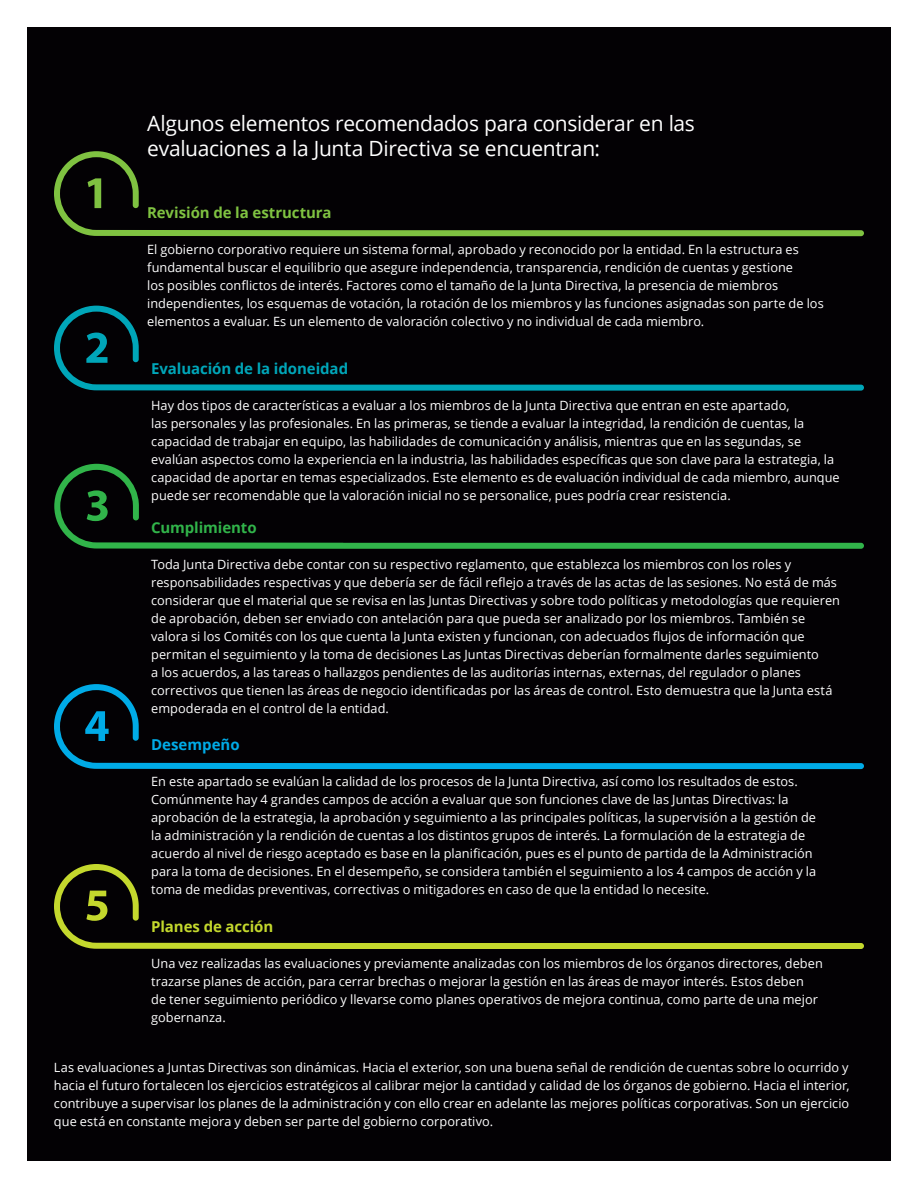
<style>
.page{position:relative;width:918px;height:1188px;background:#fff}
.page>*{position:absolute;margin:0;border:0;box-sizing:border-box;transform-origin:0 0}
.t1{font:21px/25.2px "Open Sans";letter-spacing:-.015em;color:#fff}
.t2{font:700 15px "Open Sans";letter-spacing:-.005em;color:#00a6b9}
.t3{font:700 15px "Open Sans";letter-spacing:-.005em;color:#7fc241}
.t4{font:700 15px "Open Sans";letter-spacing:-.005em;color:#c4d82d}
.t5{font:700 15px "Open Sans";letter-spacing:-.01em;color:#31b44a}
.t6{font:700 15px "Open Sans";color:#00abe7}
.t7{font:12.75px/18px "Open Sans";letter-spacing:.005em;color:#fff}
</style>
<div class="page">
<div style="left:27px;top:27px;width:864px;height:1134px;background:#030104"></div>
<svg style="left:54px;top:151px;width:810px;height:85px;background:#0d1009"></svg>
<svg style="left:88px;top:178px;width:13px;height:30px"></svg>
<svg style="left:54px;top:306px;width:810px;height:85px;background:#020f14"></svg>
<svg style="left:54px;top:464px;width:810px;height:85px;background:#061009"></svg>
<svg style="left:87px;top:490px;width:21px;height:31px"></svg>
<svg style="left:54px;top:684px;width:810px;height:85px;background:#020f17"></svg>
<svg style="left:85px;top:711px;width:24px;height:30px"></svg>
<svg style="left:54px;top:864px;width:810px;height:85px;background:#131307"></svg>
<svg style="left:86px;top:891px;width:21px;height:30px"></svg>
<h1 class="t1" style="left:147px;top:110px;width:549px">Algunos elementos recomendados para considerar en las evaluaciones a la Junta Directiva se encuentran:</h1>
<p class="t3" style="left:147px;top:202px;width:186px">Revisión de la estructura</p>
<p class="t7" style="left:147px;top:240px;width:678px">El gobierno corporativo requiere un sistema formal, aprobado y reconocido por la entidad. En la estructura es fundamental buscar el equilibrio que asegure independencia, transparencia, rendición de cuentas y gestione<br>los posibles conflictos de interés. Factores como el tamaño de la Junta Directiva, la presencia de miembros independientes, los esquemas de votación, la rotación de los miembros y las funciones asignadas son parte de los elementos a evaluar. Es un elemento de valoración colectivo y no individual de cada miembro.</p>
<p class="t2" style="left:151px;top:358px;width:198px">Evaluación de la idoneidad</p>
<p class="t7" style="left:151px;top:397px;width:690px">Hay dos tipos de características a evaluar a los miembros de la Junta Directiva que entran en este apartado,<br>las personales y las profesionales. En las primeras, se tiende a evaluar la integridad, la rendición de cuentas, la capacidad de trabajar en equipo, las habilidades de comunicación y análisis, mientras que en las segundas, se evalúan aspectos como la experiencia en la industria, las habilidades específicas que son clave para la estrategia, la capacidad de aportar en temas especializados. Este elemento es de evaluación individual de cada miembro, aunque puede ser recomendable que la valoración inicial no se personalice, pues podría crear resistencia.</p>
<p class="t5" style="left:151px;top:517px;width:107px">Cumplimiento</p>
<p class="t7" style="left:151px;top:555px;width:690px">Toda Junta Directiva debe contar con su respectivo reglamento, que establezca los miembros con los roles y responsabilidades respectivas y que debería ser de fácil reflejo a través de las actas de las sesiones. No está de más considerar que el material que se revisa en las Juntas Directivas y sobre todo políticas y metodologías que requieren de aprobación, deben ser enviado con antelación para que pueda ser analizado por los miembros. También se valora si los Comités con los que cuenta la Junta existen y funcionan, con adecuados flujos de información que permitan el seguimiento y la toma de decisiones Las Juntas Directivas deberían formalmente darles seguimiento<br>a los acuerdos, a las tareas o hallazgos pendientes de las auditorías internas, externas, del regulador o planes correctivos que tienen las áreas de negocio identificadas por las áreas de control. Esto demuestra que la Junta está empoderada en el control de la entidad.</p>
<p class="t6" style="left:151px;top:734px;width:90px">Desempeño</p>
<p class="t7" style="left:151px;top:772px;width:666px">En este apartado se evalúan la calidad de los procesos de la Junta Directiva, así como los resultados de estos.<br>Comúnmente hay 4 grandes campos de acción a evaluar que son funciones clave de las Juntas Directivas: la aprobación de la estrategia, la aprobación y seguimiento a las principales políticas, la supervisión a la gestión de la administración y la rendición de cuentas a los distintos grupos de interés. La formulación de la estrategia de acuerdo al nivel de riesgo aceptado es base en la planificación, pues es el punto de partida de la Administración para la toma de decisiones. En el desempeño, se considera también el seguimiento a los 4 campos de acción y la toma de medidas preventivas, correctivas o mitigadores en caso de que la entidad lo necesite.</p>
<p class="t4" style="left:151px;top:916px;width:124px">Planes de acción</p>
<p class="t7" style="left:151px;top:954px;width:673px">Una vez realizadas las evaluaciones y previamente analizadas con los miembros de los órganos directores, deben trazarse planes de acción, para cerrar brechas o mejorar la gestión en las áreas de mayor interés. Estos deben<br>de tener seguimiento periódico y llevarse como planes operativos de mejora continua, como parte de una mejor gobernanza.</p>
<p class="t7" style="left:54px;top:1058px;width:797px;text-align:justify">Las evaluaciones a Juntas Directivas son dinámicas. Hacia el exterior, son una buena señal de rendición de cuentas sobre lo ocurrido y hacia el futuro fortalecen los ejercicios estratégicos al calibrar mejor la cantidad y calidad de los órganos de gobierno. Hacia el interior, contribuye a supervisar los planes de la administración y con ello crear en adelante las mejores políticas corporativas. Son un ejercicio que está en constante mejora y deben ser parte del gobierno corporativo.</p>
</div>
